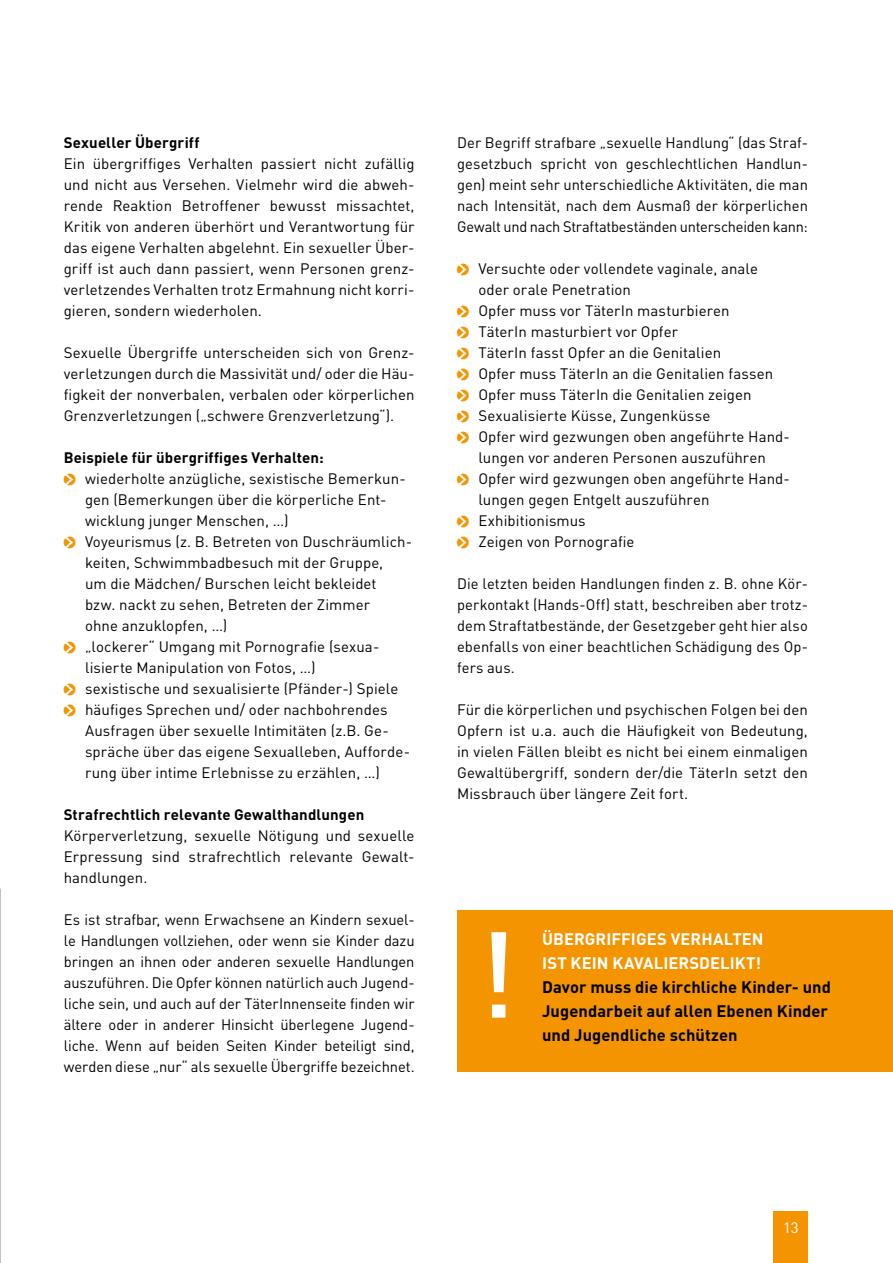
<style>
.page{position:relative;width:893px;height:1263px;background:#fff}
.page>*{position:absolute;margin:0;border:0;box-sizing:border-box;transform-origin:0 0}
.t1{font:500 120px "DIN";color:#fff}
.t2{font:700 16.5px/24px "DIN";letter-spacing:.005em;color:#000}
.t3{font:700 16.5px/24px "DIN";color:#fff}
.t4{font:15px/21px "DIN";letter-spacing:.005em;color:#000;text-align:justify}
.t5{font:700 15px "DIN";letter-spacing:.01em;color:#000}
.t6{font:15px "DIN";color:#fff}
.s1{font-family:"Pointers";color:#f39400}
</style>
<div class="page">
<div style="left:457px;top:910px;width:436px;height:161px;background:#f39400"></div>
<div style="left:774px;top:1212px;width:34px;height:51px;background:#f39400"></div>
<p class="t5" style="left:64px;top:133px;width:137px">Sexueller Übergriff</p>
<p class="t4" style="left:64px;top:153px;width:352px">Ein übergriffiges Verhalten passiert nicht zufällig und nicht aus Versehen. Vielmehr wird die abweh&shy;rende Reaktion Betroffener bewusst missachtet, Kritik von anderen überhört und Verantwortung für das eigene Verhalten abgelehnt. Ein sexueller Über&shy;griff ist auch dann passiert, wenn Personen grenz&shy;verletzendes Verhalten trotz Ermahnung nicht korri&shy;gieren, sondern wiederholen.</p>
<p class="t4" style="left:64px;top:342px;width:352px">Sexuelle Übergriffe unterscheiden sich von Grenz&shy;verletzungen durch die Massivität und/ oder die Häu&shy;figkeit der nonverbalen, verbalen oder körperlichen Grenzverletzungen („schwere Grenzverletzung“).</p>
<p class="t5" style="left:64px;top:448px;width:262px">Beispiele für übergriffiges Verhalten:</p>
<p class="t4" style="left:64px;top:468px;width:343px"><span class="s1">O</span> wiederholte anzügliche, sexistische Bemerkun-</p>
<p class="t4" style="left:85px;top:489px;width:303px">gen (Bemerkungen über die körperliche Ent-</p>
<p class="t4" style="left:85px;top:510px;width:205px">wicklung junger Menschen, …)</p>
<p class="t4" style="left:64px;top:531px;width:350px"><span class="s1">O</span> Voyeurismus (z. B. Betreten von Duschräumlich-</p>
<p class="t4" style="left:85px;top:552px;width:300px">keiten, Schwimmbadbesuch mit der Gruppe,</p>
<p class="t4" style="left:85px;top:573px;width:293px">um die Mädchen/ Burschen leicht bekleidet</p>
<p class="t4" style="left:85px;top:594px;width:287px">bzw. nackt zu sehen, Betreten der Zimmer</p>
<p class="t4" style="left:85px;top:615px;width:144px">ohne anzuklopfen, …)</p>
<p class="t4" style="left:64px;top:636px;width:317px"><span class="s1">O</span> „lockerer“ Umgang mit Pornografie (sexua-</p>
<p class="t4" style="left:85px;top:657px;width:232px">lisierte Manipulation von Fotos, …)</p>
<p class="t4" style="left:64px;top:678px;width:336px"><span class="s1">O</span> sexistische und sexualisierte (Pfänder-) Spiele</p>
<p class="t4" style="left:64px;top:699px;width:325px"><span class="s1">O</span> häufiges Sprechen und/ oder nachbohrendes</p>
<p class="t4" style="left:85px;top:720px;width:305px">Ausfragen über sexuelle Intimitäten (z.B. Ge-</p>
<p class="t4" style="left:85px;top:741px;width:327px">spräche über das eigene Sexualleben, Aufforde-</p>
<p class="t4" style="left:85px;top:762px;width:296px">rung über intime Erlebnisse zu erzählen, …)</p>
<p class="t5" style="left:64px;top:805px;width:302px">Strafrechtlich relevante Gewalthandlungen</p>
<p class="t4" style="left:64px;top:825px;width:352px">Körperverletzung, sexuelle Nötigung und sexuelle Erpressung sind strafrechtlich relevante Gewalt&shy;handlungen.</p>
<p class="t4" style="left:64px;top:909px;width:352px">Es ist strafbar, wenn Erwachsene an Kindern sexuel&shy;le Handlungen vollziehen, oder wenn sie Kinder dazu bringen an ihnen oder anderen sexuelle Handlungen auszuführen. Die Opfer können natürlich auch Jugend&shy;liche sein, und auch auf der TäterInnenseite finden wir ältere oder in anderer Hinsicht überlegene Jugend&shy;liche. Wenn auf beiden Seiten Kinder beteiligt sind, werden diese „nur“ als sexuelle Übergriffe bezeichnet.</p>
<p class="t4" style="left:457px;top:132px;width:352px">Der Begriff strafbare „sexuelle Handlung“ (das Straf&shy;gesetzbuch spricht von geschlechtlichen Handlun&shy;gen) meint sehr unterschiedliche Aktivitäten, die man nach Intensität, nach dem Ausmaß der körperlichen Gewalt und nach Straftatbeständen unterscheiden kann:</p>
<p class="t4" style="left:457px;top:258px;width:302px"><span class="s1">O</span> Versuchte oder vollendete vaginale, anale</p>
<p class="t4" style="left:478px;top:279px;width:154px">oder orale Penetration</p>
<p class="t4" style="left:457px;top:300px;width:274px"><span class="s1">O</span> Opfer muss vor TäterIn masturbieren</p>
<p class="t4" style="left:457px;top:321px;width:222px"><span class="s1">O</span> TäterIn masturbiert vor Opfer</p>
<p class="t4" style="left:457px;top:342px;width:266px"><span class="s1">O</span> TäterIn fasst Opfer an die Genitalien</p>
<p class="t4" style="left:457px;top:363px;width:318px"><span class="s1">O</span> Opfer muss TäterIn an die Genitalien fassen</p>
<p class="t4" style="left:457px;top:384px;width:296px"><span class="s1">O</span> Opfer muss TäterIn die Genitalien zeigen</p>
<p class="t4" style="left:457px;top:405px;width:255px"><span class="s1">O</span> Sexualisierte Küsse, Zungenküsse</p>
<p class="t4" style="left:457px;top:426px;width:334px"><span class="s1">O</span> Opfer wird gezwungen oben angeführte Hand-</p>
<p class="t4" style="left:478px;top:447px;width:289px">lungen vor anderen Personen auszuführen</p>
<p class="t4" style="left:457px;top:468px;width:334px"><span class="s1">O</span> Opfer wird gezwungen oben angeführte Hand-</p>
<p class="t4" style="left:478px;top:489px;width:233px">lungen gegen Entgelt auszuführen</p>
<p class="t4" style="left:457px;top:510px;width:130px"><span class="s1">O</span> Exhibitionismus</p>
<p class="t4" style="left:457px;top:531px;width:179px"><span class="s1">O</span> Zeigen von Pornografie</p>
<p class="t4" style="left:457px;top:573px;width:352px">Die letzten beiden Handlungen finden z. B. ohne Kör&shy;perkontakt (Hands-Off) statt, beschreiben aber trotz&shy;dem Straftatbestände, der Gesetzgeber geht hier also ebenfalls von einer beachtlichen Schädigung des Op&shy;fers aus.</p>
<p class="t4" style="left:457px;top:699px;width:352px">Für die körperlichen und psychischen Folgen bei den Opfern ist u.a. auch die Häufigkeit von Bedeutung, in vielen Fällen bleibt es nicht bei einem einmaligen Gewaltübergriff, sondern der/die TäterIn setzt den Missbrauch über längere Zeit fort.</p>
<h1 class="t1" style="left:477px;top:898px;width:41px">!</h1>
<p class="t3" style="left:542px;top:926px;width:223px">ÜBERGRIFFIGES VERHALTEN<br>IST KEIN KAVALIERSDELIKT!</p>
<p class="t2" style="left:542px;top:974px;width:290px">Davor muss die kirchliche Kinder- und<br>Jugendarbeit auf allen Ebenen Kinder und Jugendliche schützen</p>
<p class="t6" style="left:783px;top:1218px;width:17px">13</p>
</div>
